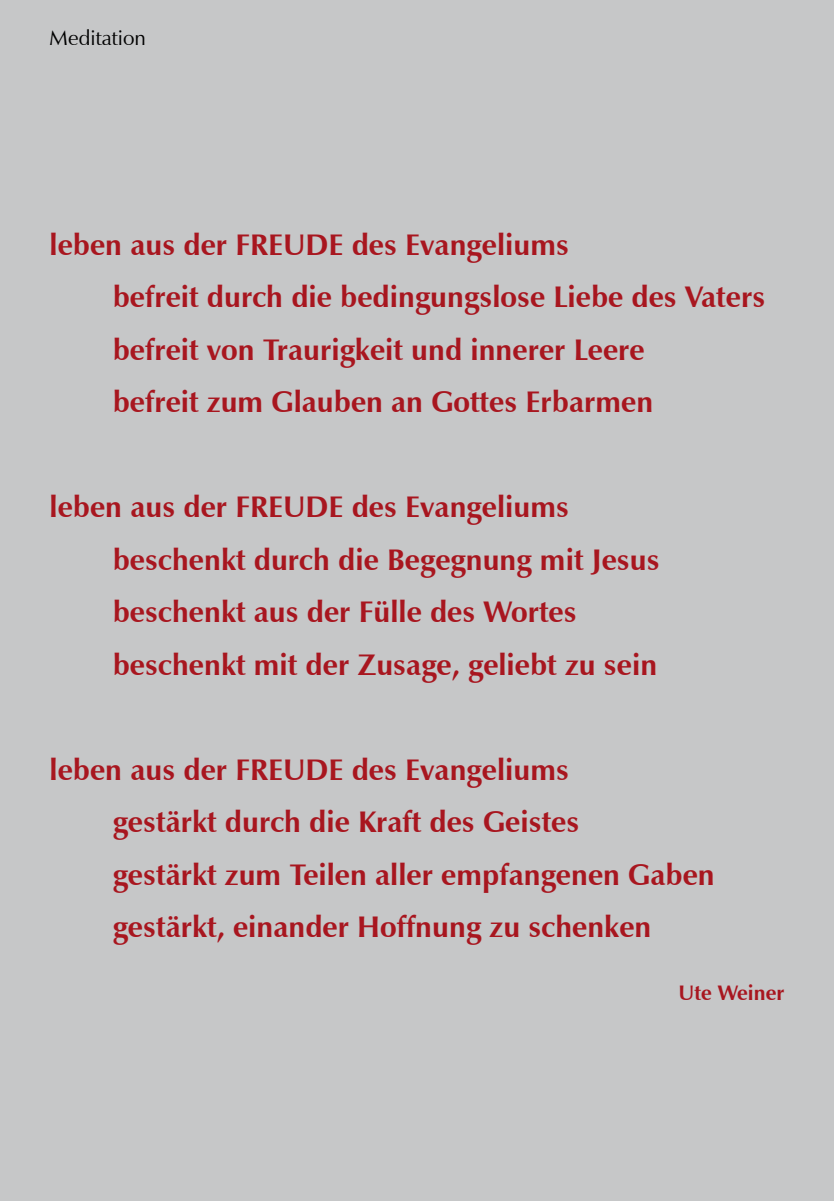
<style>
.page{position:relative;width:834px;height:1201px;background:#fff}
.page>*{position:absolute;margin:0;border:0;box-sizing:border-box;transform-origin:0 0}
.t1{font:700 29.75px/52.5px "Zapf Humanist 601 BT";color:#a8161f}
.t2{font:21px "Zapf Humanist 601 BT";color:#000}
.t3{font:700 21px "Zapf Humanist 601 BT";color:#a8161f}
</style>
<div class="page">
<div style="left:0;top:0;width:833px;height:1200px;background:#c6c7c8"></div>
<p class="t2" style="left:50px;top:25px;width:98px">Meditation</p>
<p class="t1" style="left:113px;top:218px;width:654px;text-indent:-63px">leben aus der FREUDE des Evangeliums<br>befreit durch die bedingungslose Liebe des Vaters befreit von Traurigkeit und innerer Leere<br>befreit zum Glauben an Gottes Erbarmen</p>
<p class="t1" style="left:113px;top:480px;width:548px;text-indent:-63px">leben aus der FREUDE des Evangeliums beschenkt durch die Begegnung mit Jesus beschenkt aus der Fülle des Wortes beschenkt mit der Zusage, geliebt zu sein</p>
<p class="t1" style="left:113px;top:743px;width:603px;text-indent:-63px">leben aus der FREUDE des Evangeliums<br>gestärkt durch die Kraft des Geistes<br>gestärkt zum Teilen aller empfangenen Gaben gestärkt, einander Hoffnung zu schenken</p>
<p class="t3" style="left:678px;top:980px;width:107px">Ute Weiner</p>
</div>
